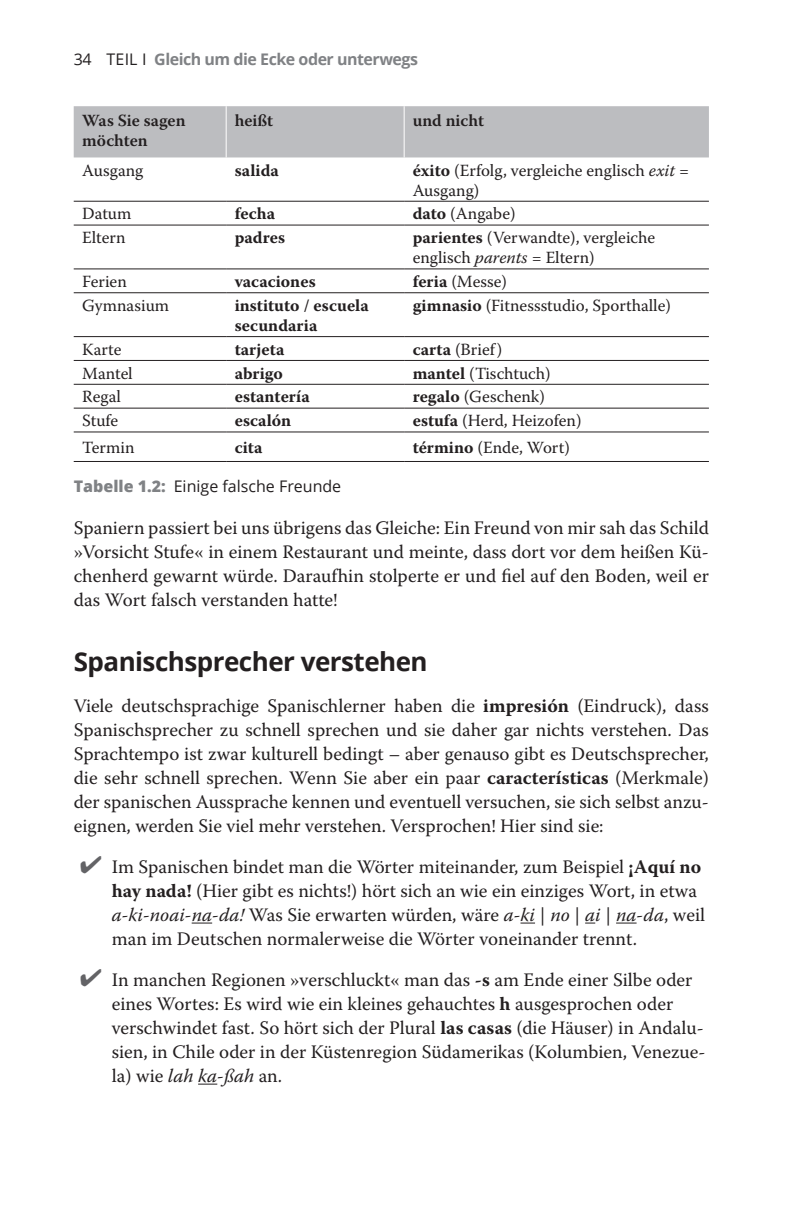
<style>
.page{position:relative;width:794px;height:1225px;background:#fff}
.page>*{position:absolute;margin:0;border:0;box-sizing:border-box;transform-origin:0 0}
.t1{font:700 26px "Open Sans";letter-spacing:-.02em;color:#231f20}
.t2{font:19px/24px "Warnock Pro";color:#231f20;text-align:justify}
.t3{font:17px/20px "Warnock Pro";color:#231f20}
.t4{font:700 17px/20px "Warnock Pro";letter-spacing:.005em;color:#231f20}
.t5{font:600 17px/20px "Warnock Pro";color:#231f20}
.t6{font:700 16px "Open Sans";letter-spacing:-.03em;color:#808285}
.t7{font:16px "Open Sans";color:#231f20}
.s1{font-weight:400;color:#231f20}
.s2{font-weight:700}
.s3{font-style:italic}
.s4{font-weight:800;color:#808285}
.s5{color:#636366}
</style>
<div class="page">
<svg style="left:192px;top:922px;width:20px;height:1px"></svg>
<svg style="left:520px;top:922px;width:15px;height:1px"></svg>
<svg style="left:616px;top:922px;width:20px;height:1px"></svg>
<svg style="left:198px;top:1083px;width:19px;height:1px"></svg>
<div style="left:74px;top:106px;width:635px;height:51px;background:#bcbdc0"></div>
<hr style="left:226px;top:225px;width:178px;height:1px;background:#231f20">
<hr style="left:226px;top:268px;width:178px;height:1px;background:#231f20">
<hr style="left:226px;top:292px;width:178px;height:1px;background:#231f20">
<hr style="left:226px;top:336px;width:178px;height:1px;background:#231f20">
<hr style="left:226px;top:360px;width:178px;height:1px;background:#231f20">
<hr style="left:226px;top:384px;width:178px;height:1px;background:#231f20">
<hr style="left:226px;top:408px;width:178px;height:1px;background:#231f20">
<hr style="left:226px;top:431px;width:178px;height:1px;background:#231f20">
<hr style="left:226px;top:461px;width:178px;height:1px;background:#231f20">
<hr style="left:404px;top:225px;width:305px;height:1px;background:#231f20">
<hr style="left:404px;top:268px;width:305px;height:1px;background:#231f20">
<hr style="left:404px;top:292px;width:305px;height:1px;background:#231f20">
<hr style="left:404px;top:336px;width:305px;height:1px;background:#231f20">
<hr style="left:404px;top:360px;width:305px;height:1px;background:#231f20">
<hr style="left:404px;top:384px;width:305px;height:1px;background:#231f20">
<hr style="left:404px;top:408px;width:305px;height:1px;background:#231f20">
<hr style="left:74px;top:225px;width:152px;height:1px;background:#231f20">
<hr style="left:74px;top:268px;width:152px;height:1px;background:#231f20">
<hr style="left:74px;top:292px;width:152px;height:1px;background:#231f20">
<hr style="left:74px;top:336px;width:152px;height:1px;background:#231f20">
<hr style="left:74px;top:360px;width:152px;height:1px;background:#231f20">
<hr style="left:74px;top:384px;width:152px;height:1px;background:#231f20">
<hr style="left:74px;top:408px;width:152px;height:1px;background:#231f20">
<hr style="left:404px;top:431px;width:305px;height:1px;background:#231f20">
<hr style="left:404px;top:461px;width:305px;height:1px;background:#231f20">
<hr style="left:74px;top:431px;width:152px;height:1px;background:#231f20">
<hr style="left:74px;top:461px;width:152px;height:1px;background:#231f20">
<hr style="left:404px;top:106px;width:1px;height:51px;background:#fff">
<hr style="left:226px;top:106px;width:1px;height:51px;background:#fff">
<hr style="left:226px;top:201px;width:178px;height:1px;background:#231f20">
<hr style="left:404px;top:201px;width:305px;height:1px;background:#231f20">
<hr style="left:74px;top:201px;width:152px;height:1px;background:#231f20">
<p class="t6" style="left:74px;top:48px;width:346px"><span class="s1">34 TEIL I</span> Gleich um die Ecke oder unterwegs</p>
<p class="t5" style="left:82px;top:110px;width:105px">Was Sie sagen möchten</p>
<p class="t5" style="left:235px;top:110px;width:40px">heißt</p>
<p class="t5" style="left:413px;top:110px;width:73px">und nicht</p>
<p class="t3" style="left:82px;top:160px;width:63px">Ausgang</p>
<p class="t4" style="left:235px;top:160px;width:46px">salida</p>
<p class="t3" style="left:413px;top:160px;width:278px"><span class="s2">éxito</span> (Erfolg, vergleiche englisch <span class="s3">exit</span> =<br>Ausgang)</p>
<p class="t3" style="left:82px;top:203px;width:51px">Datum</p>
<p class="t4" style="left:235px;top:203px;width:42px">fecha</p>
<p class="t3" style="left:413px;top:203px;width:105px"><span class="s2">dato</span> (Angabe)</p>
<p class="t3" style="left:82px;top:227px;width:45px">Eltern</p>
<p class="t4" style="left:235px;top:227px;width:52px">padres</p>
<p class="t3" style="left:413px;top:227px;width:244px"><span class="s2">parientes</span> (Verwandte), vergleiche englisch <span class="s3">parents</span> = Eltern)</p>
<p class="t3" style="left:82px;top:271px;width:46px">Ferien</p>
<p class="t4" style="left:235px;top:271px;width:83px">vacaciones</p>
<p class="t3" style="left:413px;top:271px;width:96px"><span class="s2">feria</span> (Messe)</p>
<p class="t3" style="left:82px;top:295px;width:88px">Gymnasium</p>
<p class="t4" style="left:235px;top:295px;width:136px">instituto / escuela secundaria</p>
<p class="t3" style="left:413px;top:295px;width:260px"><span class="s2">gimnasio</span> (Fitnessstudio, Sporthalle)</p>
<p class="t3" style="left:82px;top:339px;width:41px">Karte</p>
<p class="t4" style="left:235px;top:339px;width:51px">tarjeta</p>
<p class="t3" style="left:413px;top:339px;width:91px"><span class="s2">carta</span> (Brief)</p>
<p class="t3" style="left:82px;top:363px;width:52px">Mantel</p>
<p class="t4" style="left:235px;top:363px;width:50px">abrigo</p>
<p class="t3" style="left:413px;top:363px;width:140px"><span class="s2">mantel</span> (Tischtuch)</p>
<p class="t3" style="left:82px;top:386px;width:40px">Regal</p>
<p class="t4" style="left:235px;top:386px;width:77px">estantería</p>
<p class="t3" style="left:413px;top:386px;width:134px"><span class="s2">regalo</span> (Geschenk)</p>
<p class="t3" style="left:82px;top:410px;width:38px">Stufe</p>
<p class="t4" style="left:235px;top:410px;width:58px">escalón</p>
<p class="t3" style="left:413px;top:410px;width:170px"><span class="s2">estufa</span> (Herd, Heizofen)</p>
<p class="t3" style="left:82px;top:437px;width:54px">Termin</p>
<p class="t4" style="left:235px;top:437px;width:29px">cita</p>
<p class="t3" style="left:413px;top:437px;width:159px"><span class="s2">término</span> (Ende, Wort)</p>
<p class="t7" style="left:74px;top:475px;width:269px"><span class="s4">Tabelle 1.2:</span> Einige falsche Freunde</p>
<p class="t2" style="left:74px;top:515px;width:637px">Spaniern passiert bei uns übrigens das Gleiche: Ein Freund von mir sah das Schild »Vorsicht Stufe« in einem Restaurant und meinte, dass dort vor dem heißen Kü&shy;chenherd gewarnt würde. Daraufhin stolperte er und fiel auf den Boden, weil er das Wort falsch verstanden hatte!</p>
<h1 class="t1" style="left:74px;top:643px;width:355px">Spanischsprecher verstehen</h1>
<p class="t2" style="left:74px;top:693px;width:637px">Viele deutschsprachige Spanischlerner haben die <span class="s2">impresión</span> (Eindruck), dass Spanischsprecher zu schnell sprechen und sie daher gar nichts verstehen. Das Sprachtempo ist zwar kulturell bedingt – aber genauso gibt es Deutschsprecher, die sehr schnell sprechen. Wenn Sie aber ein paar <span class="s2">características</span> (Merkmale) der spanischen Aussprache kennen und eventuell versuchen, sie sich selbst anzu&shy;eignen, werden Sie viel mehr verstehen. Versprochen! Hier sind sie:</p>
<p class="t2" style="left:112px;top:854px;width:595px;text-align:left;text-indent:-32px"><span class="s5">✔</span> Im Spanischen bindet man die Wörter miteinander, zum Beispiel <span class="s2">¡Aquí no hay nada!</span> (Hier gibt es nichts!) hört sich an wie ein einziges Wort, in etwa <span class="s3">a-ki-noai-na-da!</span> Was Sie erwarten würden, wäre <span class="s3">a-ki</span> | <span class="s3">no</span> | <span class="s3">ai</span> | <span class="s3">na-da</span>, weil man im Deutschen normalerweise die Wörter voneinander trennt.</p>
<p class="t2" style="left:112px;top:967px;width:595px;text-align:left;text-indent:-32px"><span class="s5">✔</span> In manchen Regionen »verschluckt« man das <span class="s2">-s</span> am Ende einer Silbe oder eines Wortes: Es wird wie ein kleines gehauchtes <span class="s2">h</span> ausgesprochen oder verschwindet fast. So hört sich der Plural <span class="s2">las casas</span> (die Häuser) in Andalu&shy;sien, in Chile oder in der Küstenregion Südamerikas (Kolumbien, Venezue&shy;la) wie <span class="s3">lah ka-ßah</span> an.</p>
</div>
